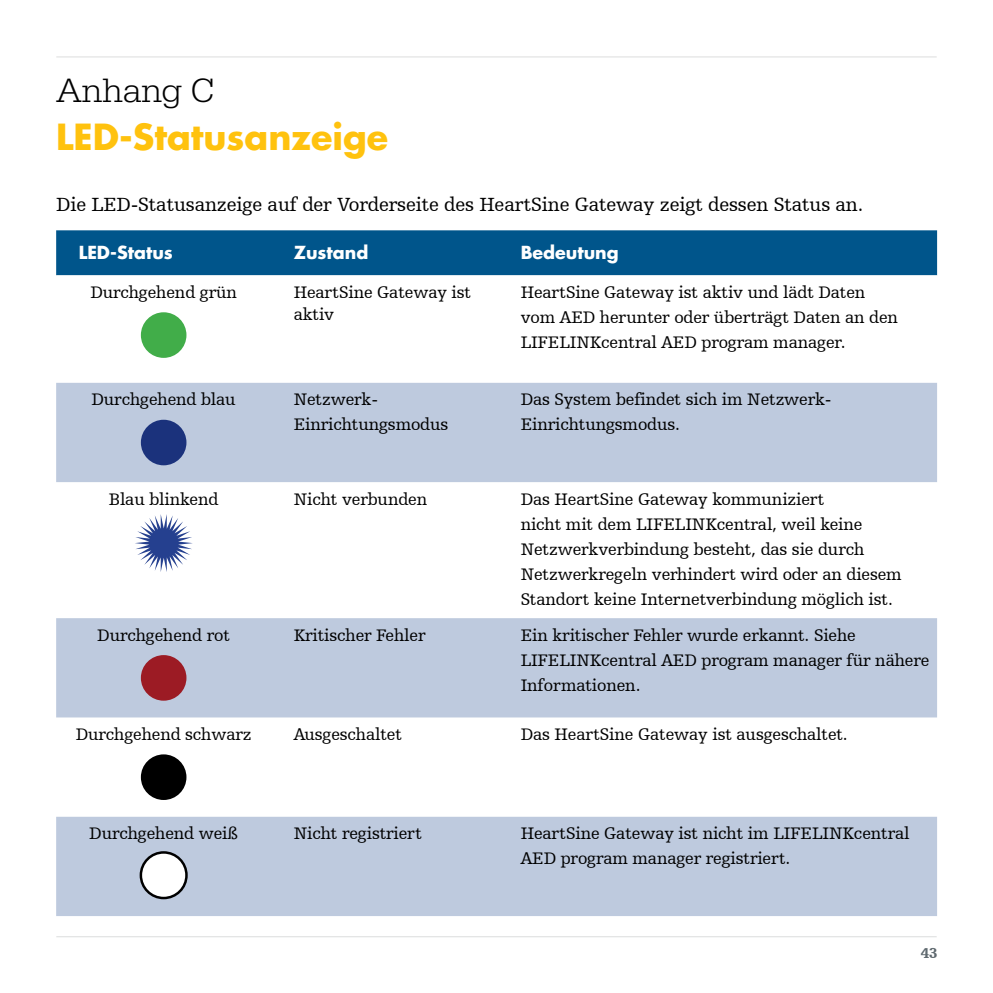
<style>
.page{position:relative;width:993px;height:993px;background:#fff}
.page>*{position:absolute;margin:0;border:0;box-sizing:border-box;transform-origin:0 0}
.Sections{font:700 35px/47.5px "Futura Std";color:#ffc20e}
.text_8_11_1_588{font:20px "Humanist Slabserif 712 BT";letter-spacing:-.01em;color:#000}
.Table_text_7_10{font:17.5px/25px "Humanist Slabserif 712 BT";letter-spacing:-.01em;color:#000}
.LED_status_lights_pg{font:17.5px "Humanist Slabserif 712 BT";letter-spacing:-.01em;color:#000}
.t1{font:700 17.5px "Futura Std";color:#fff}
.t2{font:900 15px "Humanist Slabserif 712 BT";color:#5f696f}
.s1{font-family:"Egyptienne URW";font-weight:300;color:#000}
</style>
<div class="page">
<hr style="left:56px;top:935px;width:880px;height:2px;background:#e3e4e4">
<hr style="left:56px;top:56px;width:880px;height:2px;background:#e3e4e4">
<div style="left:56px;top:230px;width:880px;height:45px;background:#00558b"></div>
<svg style="left:56px;top:382px;width:880px;height:533px;fill:#becade"></svg>
<div style="left:141px;top:312px;width:45px;height:46px;background:#41ad49;border-radius:50%"></div>
<div style="left:141px;top:419px;width:45px;height:46px;background:#1b327c;border-radius:50%"></div>
<svg style="left:135px;top:514px;width:58px;height:58px"></svg>
<div style="left:141px;top:655px;width:45px;height:45px;background:#9c1b24;border-radius:50%"></div>
<div style="left:141px;top:754px;width:45px;height:45px;background:#000;border-radius:50%"></div>
<div style="left:141px;top:852px;width:45px;height:45px;background:#fff;border-radius:50%"></div>
<div style="left:140px;top:850px;width:48px;height:49px;border:2px solid #000;border-radius:50%"></div>
<p class="Sections" style="left:56px;top:65px;width:333px"><span class="s1">Anhang C<br></span>LED-Statusanzeige</p>
<p class="text_8_11_1_588" style="left:56px;top:192px;width:808px">Die LED-Statusanzeige auf der Vorderseite des HeartSine Gateway zeigt dessen Status an.</p>
<p class="t1" style="left:79px;top:240px;width:96px">LED-Status</p>
<p class="t1" style="left:293px;top:240px;width:76px">Zustand</p>
<p class="t1" style="left:520px;top:240px;width:99px">Bedeutung</p>
<p class="LED_status_lights_pg" style="left:90px;top:281px;width:148px">Durchgehend grün</p>
<p class="Table_text_7_10" style="left:293px;top:280px;width:179px;line-height:22.5px">HeartSine Gateway ist aktiv</p>
<p class="Table_text_7_10" style="left:520px;top:279px;width:379px">HeartSine Gateway ist aktiv und lädt Daten vom AED herunter oder überträgt Daten an den<br>LIFELINKcentral AED program manager.</p>
<p class="LED_status_lights_pg" style="left:91px;top:389px;width:146px">Durchgehend blau</p>
<p class="Table_text_7_10" style="left:293px;top:386px;width:156px">Netzwerk-<br>Einrichtungsmodus</p>
<p class="Table_text_7_10" style="left:520px;top:386px;width:312px">Das System befindet sich im Netzwerk-<br>Einrichtungsmodus.</p>
<p class="LED_status_lights_pg" style="left:109px;top:488px;width:111px">Blau blinkend</p>
<p class="Table_text_7_10" style="left:293px;top:486px;width:135px">Nicht verbunden</p>
<p class="Table_text_7_10" style="left:520px;top:486px;width:382px">Das HeartSine Gateway kommuniziert<br>nicht mit dem LIFELINKcentral, weil keine Netzwerkverbindung besteht, das sie durch Netzwerkregeln verhindert wird oder an diesem Standort keine Internetverbindung möglich ist.</p>
<p class="LED_status_lights_pg" style="left:97px;top:624px;width:134px">Durchgehend rot</p>
<p class="Table_text_7_10" style="left:293px;top:621px;width:133px">Kritischer Fehler</p>
<p class="Table_text_7_10" style="left:520px;top:621px;width:410px">Ein kritischer Fehler wurde erkannt. Siehe<br>LIFELINKcentral AED program manager für nähere<br>Informationen.</p>
<p class="LED_status_lights_pg" style="left:76px;top:723px;width:177px">Durchgehend schwarz</p>
<p class="Table_text_7_10" style="left:293px;top:721px;width:110px">Ausgeschaltet</p>
<p class="Table_text_7_10" style="left:520px;top:721px;width:328px">Das HeartSine Gateway ist ausgeschaltet.</p>
<p class="LED_status_lights_pg" style="left:89px;top:822px;width:150px">Durchgehend weiß</p>
<p class="Table_text_7_10" style="left:293px;top:820px;width:130px">Nicht registriert</p>
<p class="Table_text_7_10" style="left:520px;top:820px;width:390px">HeartSine Gateway ist nicht im LIFELINKcentral<br>AED program manager registriert.</p>
<p class="t2" style="left:920px;top:943px;width:18px">43</p>
</div>
